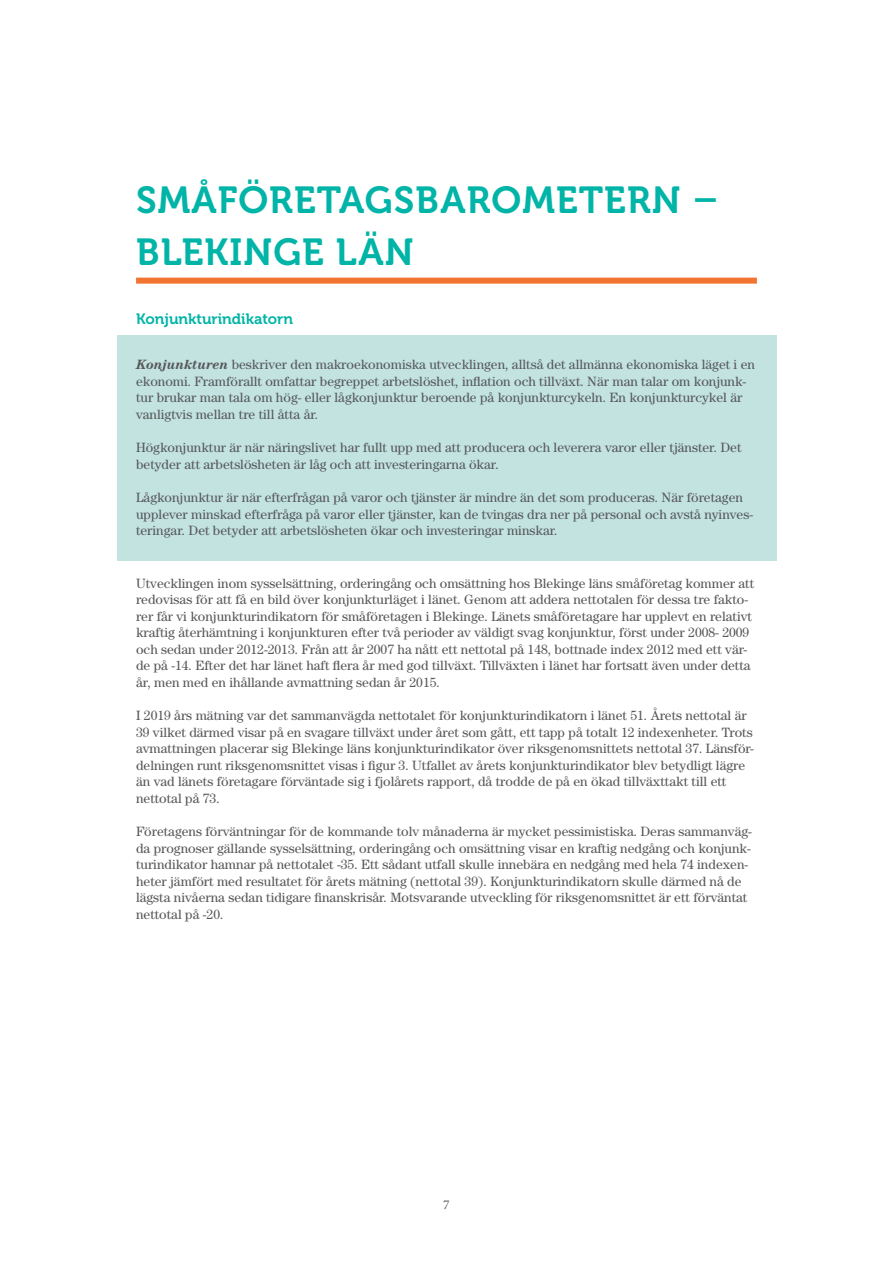
<style>
.page{position:relative;width:893px;height:1263px;background:#fff}
.page>*{position:absolute;margin:0;border:0;box-sizing:border-box;transform-origin:0 0}
.RUBRIK{font:37.5px/51.8px "Museo 700";letter-spacing:.03em;color:#00b4a7}
.Heading_2{font:15px "Museo 700";color:#00b4a7}
.brödtext{font:13.5px/16.5px "Century Std";color:#57585a}
.t1{font:13.5px "Minion Pro";color:#57585a}
.s1{font-weight:700;font-style:italic}
</style>
<div class="page">
<div style="left:117px;top:335px;width:659px;height:225px;background:#c2e3e0"></div>
<div style="left:136px;top:278px;width:621px;height:6px;background:#f37331"></div>
<p class="RUBRIK" style="left:136px;top:175px;width:583px">SMÅFÖRETAGSBAROMETERN –<br>BLEKINGE LÄN</p>
<p class="Heading_2" style="left:136px;top:310px;width:159px">Konjunkturindikatorn</p>
<p class="brödtext" style="left:136px;top:356px;width:620px"><span class="s1">Konjunkturen</span> beskriver den makroekonomiska utvecklingen, alltså det allmänna ekonomiska läget i en ekonomi. Framförallt omfattar begreppet arbetslöshet, inflation och tillväxt. När man talar om konjunk&shy;tur brukar man tala om hög- eller lågkonjunktur beroende på konjunkturcykeln. En konjunkturcykel är vanligtvis mellan tre till åtta år.</p>
<p class="brödtext" style="left:136px;top:439px;width:607px">Högkonjunktur är när näringslivet har fullt upp med att producera och leverera varor eller tjänster. Det betyder att arbetslösheten är låg och att investeringarna ökar.</p>
<p class="brödtext" style="left:136px;top:489px;width:618px">Lågkonjunktur är när efterfrågan på varor och tjänster är mindre än det som produceras. När företagen upplever minskad efterfråga på varor eller tjänster, kan de tvingas dra ner på personal och avstå nyinves&shy;teringar. Det betyder att arbetslösheten ökar och investeringar minskar.</p>
<p class="brödtext" style="left:136px;top:575px;width:620px">Utvecklingen inom sysselsättning, orderingång och omsättning hos Blekinge läns småföretag kommer att redovisas för att få en bild över konjunkturläget i länet. Genom att addera nettotalen för dessa tre fakto&shy;rer får vi konjunkturindikatorn för småföretagen i Blekinge. Länets småföretagare har upplevt en relativt kraftig återhämtning i konjunkturen efter två perioder av väldigt svag konjunktur, först under 2008- 2009 och sedan under 2012-2013. Från att år 2007 ha nått ett nettotal på 148, bottnade index 2012 med ett vär&shy;de på -14. Efter det har länet haft flera år med god tillväxt. Tillväxten i länet har fortsatt även under detta år, men med en ihållande avmattning sedan år 2015.</p>
<p class="brödtext" style="left:136px;top:707px;width:619px">I 2019 års mätning var det sammanvägda nettotalet för konjunkturindikatorn i länet 51. Årets nettotal är 39 vilket därmed visar på en svagare tillväxt under året som gått, ett tapp på totalt 12 indexenheter. Trots avmattningen placerar sig Blekinge läns konjunkturindikator över riksgenomsnittets nettotal 37. Länsför&shy;delningen runt riksgenomsnittet visas i figur 3. Utfallet av årets konjunkturindikator blev betydligt lägre än vad länets företagare förväntade sig i fjolårets rapport, då trodde de på en ökad tillväxttakt till ett nettotal på 73.</p>
<p class="brödtext" style="left:136px;top:823px;width:617px">Företagens förväntningar för de kommande tolv månaderna är mycket pessimistiska. Deras sammanväg&shy;da prognoser gällande sysselsättning, orderingång och omsättning visar en kraftig nedgång och konjunk&shy;turindikator hamnar på nettotalet -35. Ett sådant utfall skulle innebära en nedgång med hela 74 indexen&shy;heter jämfört med resultatet för årets mätning (nettotal 39). Konjunkturindikatorn skulle därmed nå de lägsta nivåerna sedan tidigare finanskrisår. Motsvarande utveckling för riksgenomsnittet är ett förväntat nettotal på -20.</p>
<p class="t1" style="left:443px;top:1196px;width:8px">7</p>
</div>
